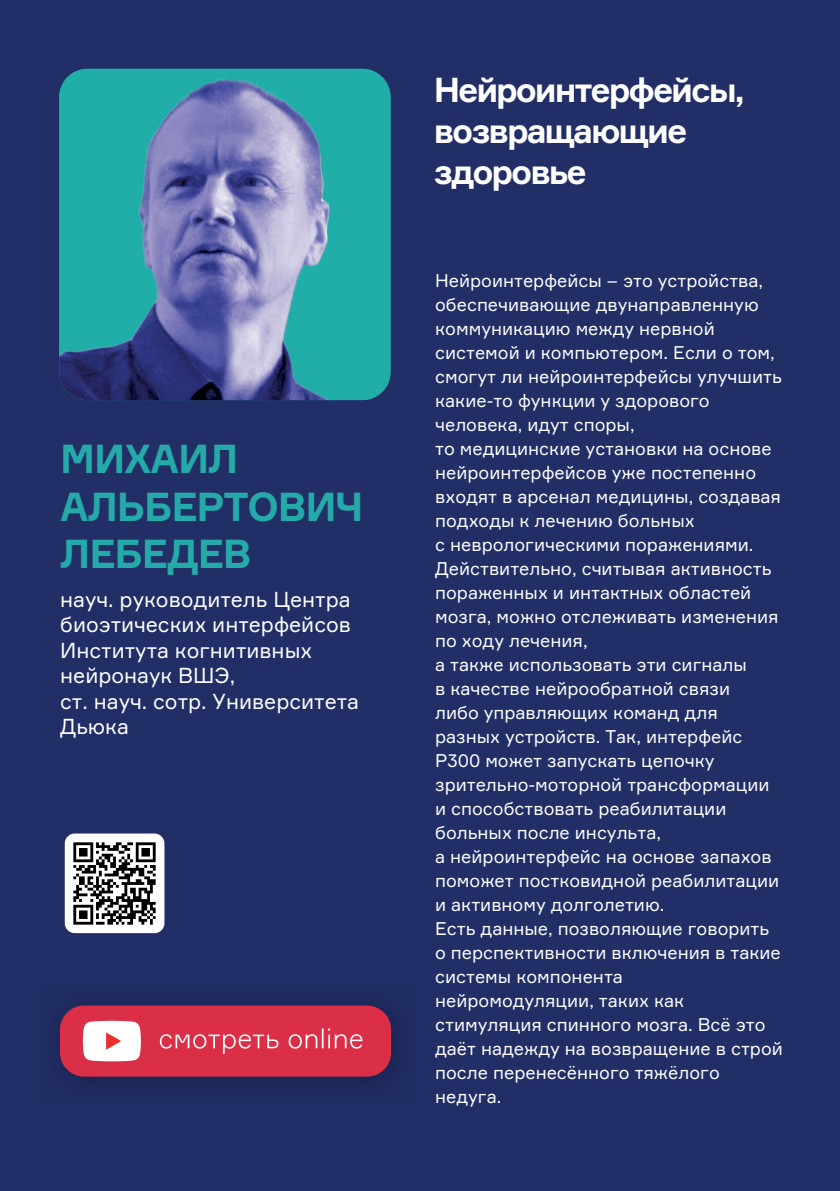
<style>
.page{position:relative;width:840px;height:1191px;background:#fff}
.page>*{position:absolute;margin:0;border:0;box-sizing:border-box;transform-origin:0 0}
.t1{font:700 39.6px/47.6px "Formular";letter-spacing:-.03em;color:#25a9a9}
.t2{font:700 34px/40.8px "Formular";letter-spacing:-.06em;color:#fff}
.t3{font:21.2px/25.4px "Formular";color:#fff}
.t4{font:18px/24px "Formular";color:#fff}
</style>
<div class="page">
<div style="left:0;top:0;width:839px;height:1191px;background:#222f67"></div>
<div style="left:40px;top:985px;width:376px;height:117px;background:#1f2b5f"></div>
<div style="left:60px;top:1005px;width:331px;height:71px;background:#db2f47;border-radius:24px"></div>
<svg style="left:160px;top:1028px;width:202px;height:25px"></svg>
<svg style="left:83px;top:1020px;width:58px;height:41px;background:#fbe4e6"></svg>
<img style="left:59px;top:69px;width:331px;height:331px">
<img style="left:65px;top:833px;width:99px;height:100px">
<h1 class="t1" style="left:60px;top:434px;width:304px">МИХАИЛ<br>АЛЬБЕРТОВИЧ<br>ЛЕБЕДЕВ</h1>
<p class="t3" style="left:60px;top:586px;width:300px">науч. руководитель Центра биоэтических интерфейсов<br>Института когнитивных нейронаук ВШЭ,<br>ст. науч. сотр. Университета<br>Дьюка</p>
<h2 class="t2" style="left:433px;top:69px;width:312px">Нейроинтерфейсы, возвращающие здоровье</h2>
<p class="t4" style="left:435px;top:268px;width:349px">Нейроинтерфейсы – это устройства, обеспечивающие двунаправленную коммуникацию между нервной системой и компьютером. Если о том, смогут ли нейроинтерфейсы улучшить какие-то функции у здорового человека, идут споры,<br>то медицинские установки на основе нейроинтерфейсов уже постепенно входят в арсенал медицины, создавая подходы к лечению больных<br>с неврологическими поражениями.<br>Действительно, считывая активность пораженных и интактных областей мозга, можно отслеживать изменения по ходу лечения,<br>а также использовать эти сигналы<br>в качестве нейрообратной связи<br>либо управляющих команд для разных устройств. Так, интерфейс<br>P300 может запускать цепочку зрительно-моторной трансформации и способствовать реабилитации больных после инсульта,<br>а нейроинтерфейс на основе запахов поможет постковидной реабилитации и активному долголетию.<br>Есть данные, позволяющие говорить о перспективности включения в такие системы компонента нейромодуляции, таких как стимуляция спинного мозга. Всё это даёт надежду на возвращение в строй после перенесённого тяжёлого недуга.</p>
</div>
